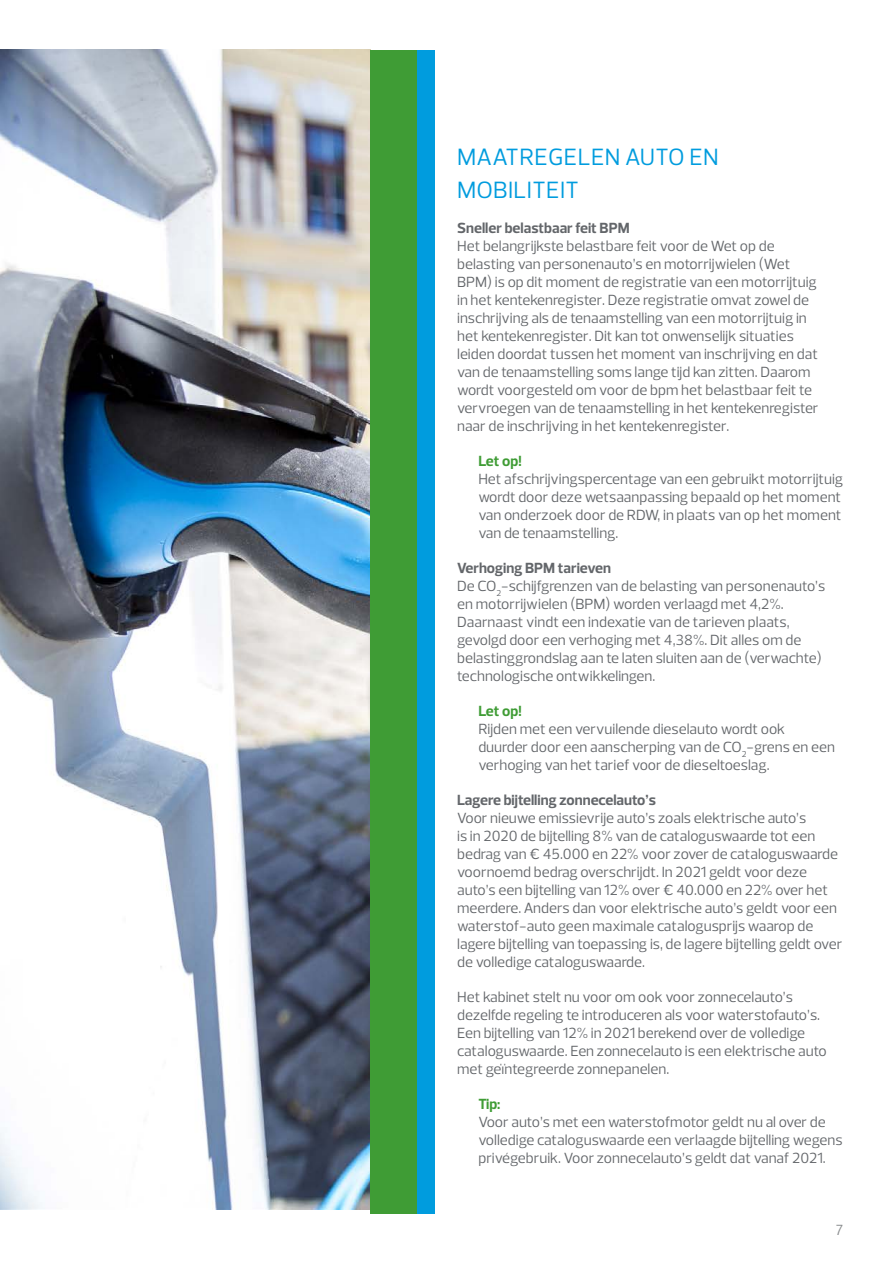
<style>
.page{position:relative;width:893px;height:1263px;background:#fff}
.page>*{position:absolute;margin:0;border:0;box-sizing:border-box;transform-origin:0 0}
.t1{font:24px/33px "Prelo";letter-spacing:.015em;color:#009cde}
.t2{font:15px/18px "Prelo";color:#63666a}
.t3{font:700 15px "Prelo";color:#63666a}
.t4{font:700 15px "Prelo";color:#3f9c35}
.t5{font:15px "Prelo";color:#888b8d}
.s1{font-weight:700}
</style>
<div class="page">
<div style="left:418px;top:50px;width:17px;height:1163px;background:#009cde"></div>
<img style="left:1px;top:50px;width:369px;height:1159px">
<div style="left:370px;top:50px;width:46px;height:1163px;background:#3f9c35"></div>
<h1 class="t1" style="left:457px;top:141px;width:263px">MAATREGELEN AUTO EN<br>MOBILITEIT</h1>
<p class="t3" style="left:457px;top:219px;width:174px">Sneller belastbaar feit BPM</p>
<p class="t2" style="left:457px;top:237px;width:363px">Het belangrijkste belastbare feit voor de Wet op de belasting van personenauto’s en motorrijwielen (Wet BPM) is op dit moment de registratie van een motorrijtuig in het kentekenregister. Deze registratie omvat zowel de inschrijving als de tenaamstelling van een motorrijtuig in het kentekenregister. Dit kan tot onwenselijk situaties leiden doordat tussen het moment van inschrijving en dat van de tenaamstelling soms lange tijd kan zitten. Daarom wordt voorgesteld om voor de bpm het belastbaar feit te vervroegen van de tenaamstelling in het kentekenregister naar de inschrijving in het kentekenregister.</p>
<p class="t4" style="left:478px;top:452px;width:45px">Let op!</p>
<p class="t2" style="left:478px;top:470px;width:366px">Het afschrijvingspercentage van een gebruikt motorrijtuig wordt door deze wetsaanpassing bepaald op het moment van onderzoek door de RDW, in plaats van op het moment van de tenaamstelling.</p>
<p class="t2" style="left:457px;top:559px;width:370px"><span class="s1">Verhoging BPM tarieven<br></span>De CO<sub>2</sub>-schijfgrenzen van de belasting van personenauto’s en motorrijwielen (BPM) worden verlaagd met 4,2%.<br>Daarnaast vindt een indexatie van de tarieven plaats, gevolgd door een verhoging met 4,38%. Dit alles om de belastinggrondslag aan te laten sluiten aan de (verwachte) technologische ontwikkelingen.</p>
<p class="t4" style="left:478px;top:702px;width:45px">Let op!</p>
<p class="t2" style="left:478px;top:720px;width:358px">Rijden met een vervuilende dieselauto wordt ook duurder door een aanscherping van de CO<sub>2</sub>-grens en een verhoging van het tarief voor de dieseltoeslag.</p>
<p class="t3" style="left:457px;top:791px;width:200px">Lagere bijtelling zonnecelauto’s</p>
<p class="t2" style="left:457px;top:809px;width:387px">Voor nieuwe emissievrije auto’s zoals elektrische auto’s<br>is in 2020 de bijtelling 8% van de cataloguswaarde tot een bedrag van € 45.000 en 22% voor zover de cataloguswaarde voornoemd bedrag overschrijdt. In 2021 geldt voor deze auto’s een bijtelling van 12% over € 40.000 en 22% over het meerdere. Anders dan voor elektrische auto’s geldt voor een waterstof-auto geen maximale catalogusprijs waarop de lagere bijtelling van toepassing is, de lagere bijtelling geldt over de volledige cataloguswaarde.</p>
<p class="t2" style="left:457px;top:988px;width:371px">Het kabinet stelt nu voor om ook voor zonnecelauto’s dezelfde regeling te introduceren als voor waterstofauto’s.<br>Een bijtelling van 12% in 2021 berekend over de volledige cataloguswaarde. Een zonnecelauto is een elektrische auto met geïntegreerde zonnepanelen.</p>
<p class="t4" style="left:478px;top:1095px;width:24px">Tip:</p>
<p class="t2" style="left:478px;top:1113px;width:366px">Voor auto’s met een waterstofmotor geldt nu al over de volledige cataloguswaarde een verlaagde bijtelling wegens privégebruik. Voor zonnecelauto’s geldt dat vanaf 2021.</p>
<p class="t5" style="left:836px;top:1221px;width:9px">7</p>
</div>
